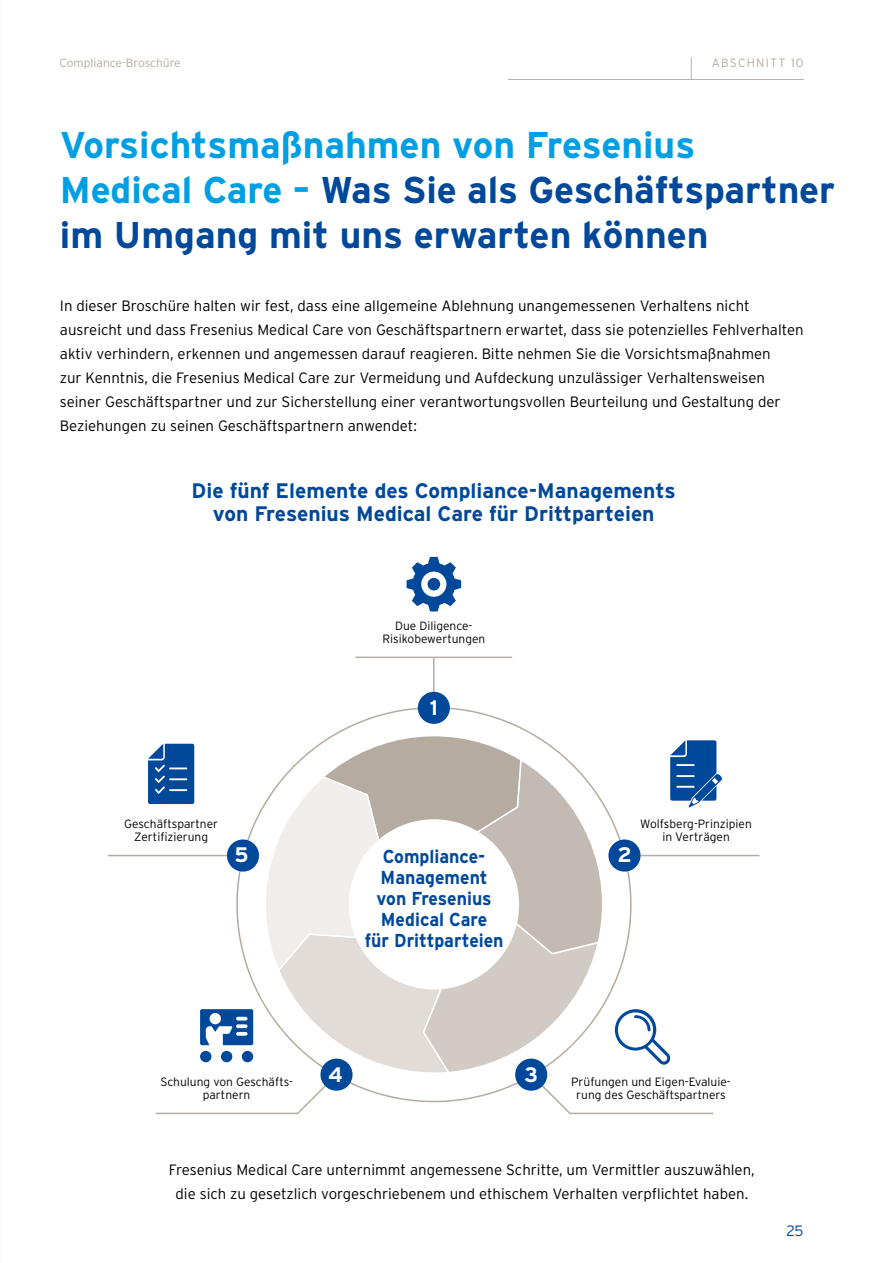
<style>
.page{position:relative;width:893px;height:1263px;background:#fff}
.page>*{position:absolute;margin:0;border:0;box-sizing:border-box;transform-origin:0 0}
.t1{font:700 37.2px/45px "Interstate";letter-spacing:-.005em;color:#00489a}
.t2{font:700 21px/22.5px "Interstate";color:#00489a;text-align:center}
.t3{font:700 21px "Interstate";color:#fff}
.t4{font:700 18.75px/21px "Interstate";color:#00489a;text-align:center;scale:.94 1}
.t5{font:300 15px/24px "Interstate";color:#000;text-align:center}
.t6{font:300 15px "Interstate";color:#00489a}
.t7{font:300 12px/13.5px "Interstate";color:#000;text-align:center}
.t8{font:300 12px "Interstate";color:#b5aba1}
.t9{font:300 12px "Interstate";letter-spacing:.1em;color:#b5aba1}
.s1{color:#009fe3}
</style>
<div class="page">
<hr style="left:640px;top:855px;width:120px;height:1px;background:#b5aba1">
<hr style="left:355px;top:656px;width:157px;height:2px;background:#b5aba1">
<hr style="left:433px;top:657px;width:1px;height:51px;background:#b5aba1">
<div style="left:418px;top:692px;width:32px;height:32px;background:#00489a;border-radius:50%"></div>
<hr style="left:108px;top:855px;width:119px;height:1px;background:#b5aba1">
<svg style="left:407px;top:557px;width:54px;height:54px"></svg>
<svg style="left:148px;top:721px;width:575px;height:394px"></svg>
<hr style="left:508px;top:79px;width:296px;height:1px;background:#b3b2b2">
<svg style="left:691px;top:57px;width:1px;height:22px"></svg>
<p class="t8" style="left:60px;top:56px;width:123px">Compliance-Broschüre</p>
<p class="t9" style="left:712px;top:56px;width:93px">ABSCHNITT 10</p>
<h1 class="t1" style="left:60px;top:122px;width:777px"><span class="s1">Vorsichtsmaßnahmen von Fresenius<br>Medical Care –</span> Was Sie als Geschäftspartner im Umgang mit uns erwarten können</h1>
<p class="t5" style="left:60px;top:294px;width:745px;text-align:left">In dieser Broschüre halten wir fest, dass eine allgemeine Ablehnung unangemessenen Verhaltens nicht ausreicht und dass Fresenius Medical Care von Geschäftspartnern erwartet, dass sie potenzielles Fehlverhalten aktiv verhindern, erkennen und angemessen darauf reagieren. Bitte nehmen Sie die Vorsichtsmaßnahmen<br>zur Kenntnis, die Fresenius Medical Care zur Vermeidung und Aufdeckung unzulässiger Verhaltensweisen seiner Geschäftspartner und zur Sicherstellung einer verantwortungsvollen Beurteilung und Gestaltung der Beziehungen zu seinen Geschäftspartnern anwendet:</p>
<h2 class="t2" style="left:192px;top:479px;width:486px">Die fünf Elemente des Compliance-Managements von Fresenius Medical Care für Drittparteien</h2>
<p class="t7" style="left:382px;top:618px;width:104px">Due Diligence-<br>Risikobewertungen</p>
<p class="t7" style="left:124px;top:817px;width:95px">Geschäftspartner<br>Zertifizierung</p>
<h2 class="t3" style="left:235px;top:843px;width:16px">5</h2>
<h2 class="t3" style="left:430px;top:695px;width:10px">1</h2>
<p class="t4" style="left:365px;top:845px;width:149px">Compliance-<br>Management von Fresenius<br>Medical Care<br>für Drittparteien</p>
<h2 class="t3" style="left:617px;top:843px;width:16px">2</h2>
<p class="t7" style="left:640px;top:817px;width:113px">Wolfsberg-Prinzipien in Verträgen</p>
<p class="t7" style="left:160px;top:1074px;width:134px">Schulung von Geschäfts&shy;partnern</p>
<h2 class="t3" style="left:328px;top:1063px;width:16px">4</h2>
<h2 class="t3" style="left:524px;top:1063px;width:15px">3</h2>
<p class="t7" style="left:571px;top:1074px;width:161px">Prüfungen und Eigen-Evaluie&shy;rung des Geschäftspartners</p>
<p class="t5" style="left:169px;top:1158px;width:587px">Fresenius Medical Care unternimmt angemessene Schritte, um Vermittler auszuwählen, die sich zu gesetzlich vorgeschriebenem und ethischem Verhalten verpflichtet haben.</p>
<p class="t6" style="left:786px;top:1222px;width:19px">25</p>
</div>
